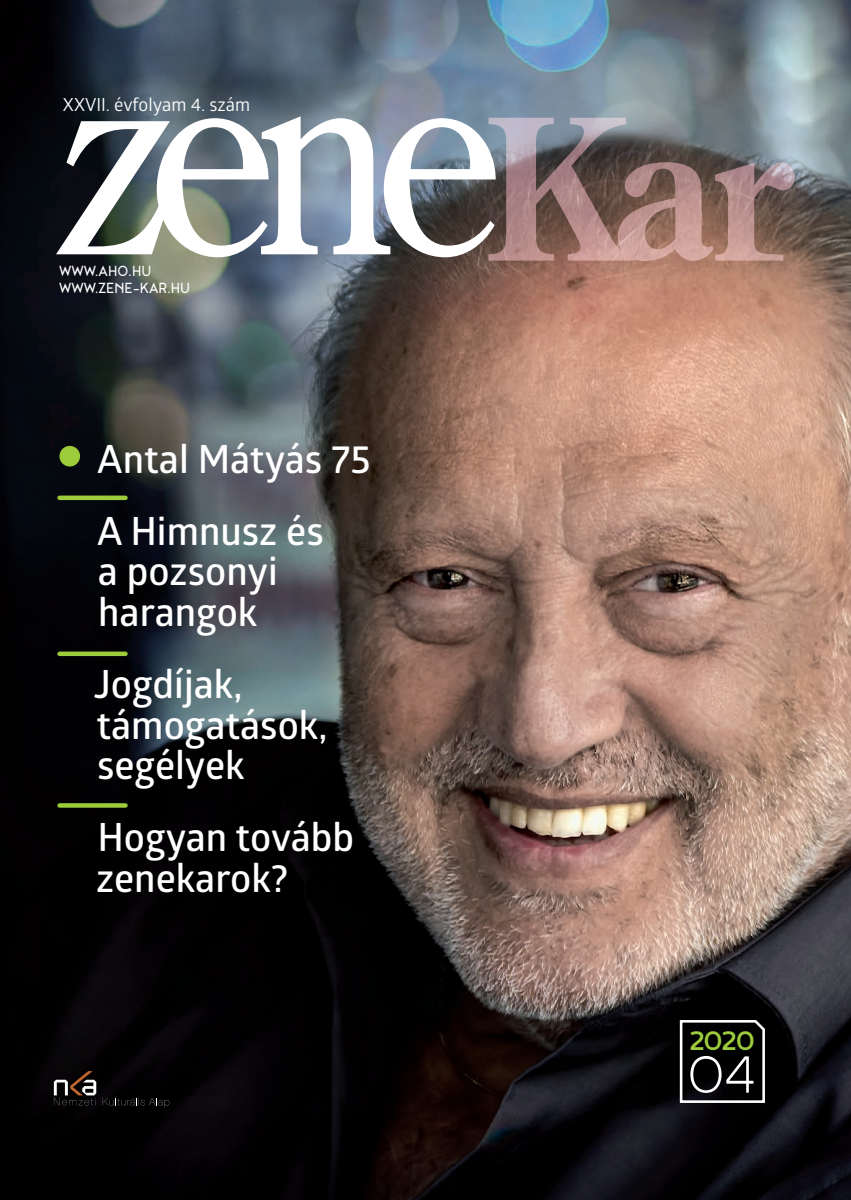
<style>
.page{position:relative;width:851px;height:1200px;background:#fff}
.page>*{position:absolute;margin:0;border:0;box-sizing:border-box;transform-origin:0 0}
.t1{font:300 63.9px "Noyh";color:#fff}
.t2{font:600 39px/40.5px "Glober";color:#fff}
.t3{font:500 32.7px "Noyh";color:#9ccb3b}
.t4{font:18.15px "Glober";color:#fff}
.t5{font:18px/16.5px "Noyh";color:#fff;scale:.9 1}
</style>
<div class="page">
<img style="left:0;top:0;width:850px;height:1114px">
<svg style="left:0;top:1114px;width:850px;height:85px;background:#070507"></svg>
<svg style="left:678px;top:1018px;width:88px;height:85px;background:#1d1c1d"></svg>
<svg style="left:54px;top:1070px;width:43px;height:35px;background:#3a3230"></svg>
<svg style="left:103px;top:1097px;width:66px;height:9px"></svg>
<svg style="left:56px;top:116px;width:439px;height:141px"></svg>
<svg style="left:488px;top:118px;width:306px;height:143px;background:#8d7876"></svg>
<div style="left:60px;top:495px;width:65px;height:5px;background:#9ccb3b"></div>
<div style="left:60px;top:651px;width:65px;height:5px;background:#9ccb3b"></div>
<svg style="left:60px;top:803px;width:65px;height:4px"></svg>
<div style="left:59px;top:446px;width:21px;height:20px;background:#9ccb3b;border-radius:50%"></div>
<svg style="left:827px;top:1166px;width:9px;height:33px"></svg>
<p class="t4" style="left:63px;top:92px;width:189px">XXVII. évfolyam 4. szám</p>
<p class="t5" style="left:59px;top:262px;width:147px">WWW.AHO.HU<br>WWW.ZENE-KAR.HU</p>
<p class="t2" style="left:97px;top:421px;width:275px;line-height:72.2px">Antal Mátyás 75<br>A Himnusz és</p>
<p class="t2" style="left:98px;top:550px;width:181px">a pozsonyi harangok</p>
<p class="t2" style="left:94px;top:662px;width:235px">Jogdíjak, támogatások, segélyek</p>
<p class="t2" style="left:96px;top:815px;width:259px">Hogyan tovább zenekarok?</p>
<p class="t3" style="left:688px;top:1021px;width:68px">2020</p>
<h1 class="t1" style="left:686px;top:1039px;width:71px">04</h1>
</div>
